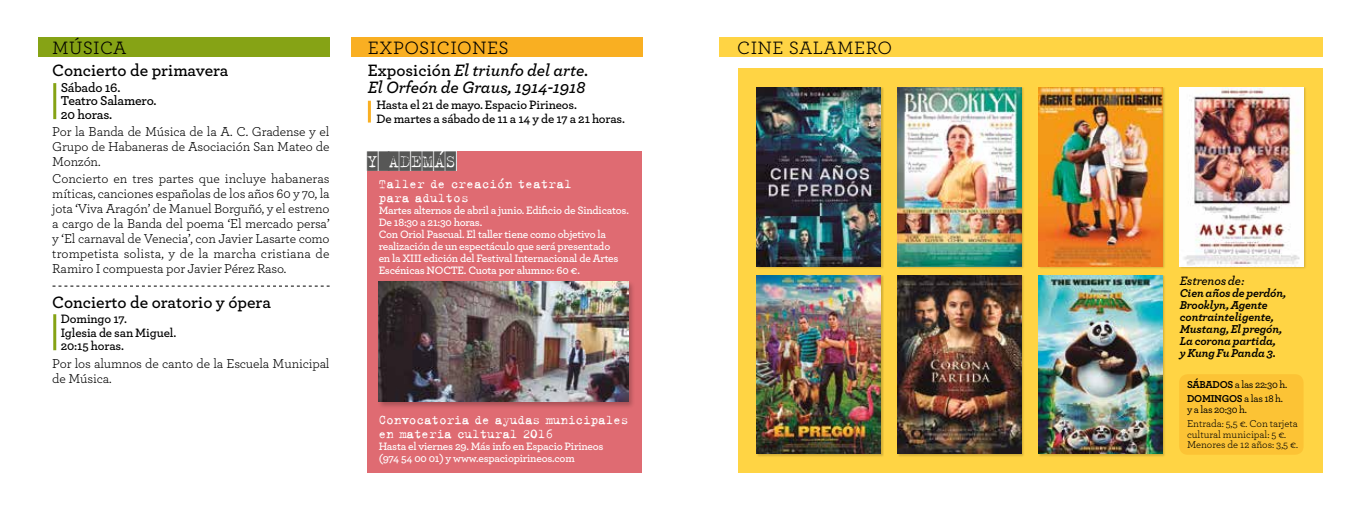
<style>
.page{position:relative;width:1361px;height:511px;background:#fff}
.page>*{position:absolute;margin:0;border:0;box-sizing:border-box;transform-origin:0 0}
.t1{font:19.5px "Trixie Cameo";letter-spacing:.04em;color:#575756}
.t2{font:18.75px "Archer";letter-spacing:.02em;color:#000}
.t3{font:italic 600 17.25px/17.2px "Archer";color:#000}
.t4{font:600 17.25px "Archer";color:#000}
.t5{font:14.25px/13.8px "Trixie Text";letter-spacing:-.02em;color:#fff}
.t6{font:13.5px/15px "Archer";letter-spacing:-.01em;color:#000;text-align:justify}
.t7{font:600 13.5px/13.5px "Archer";letter-spacing:-.015em;color:#000}
.t8{font:600 12.75px/13.5px "Archer";letter-spacing:-.01em;color:#000}
.t9{font:italic 600 12.75px "Archer";letter-spacing:-.015em;color:#000}
.t10{font:italic 700 12px/12px "Archer";letter-spacing:-.01em;color:#000}
.t11{font:600 11.25px/12px "Archer";letter-spacing:-.02em;color:#fff}
.t12{font:10.5px/10.5px "Archer";color:#000}
.t13{font:500 10.5px/14.1px "Archer";letter-spacing:-.025em;color:#000}
.s1{font-style:normal}
.s2{font-weight:700}
</style>
<div class="page">
<div style="left:719px;top:38px;width:603px;height:19px;background:#ffd444"></div>
<div style="left:351px;top:37px;width:291px;height:20px;background:#f9af22"></div>
<hr style="left:368px;top:101px;width:3px;height:21px;background:#f9af22">
<div style="left:38px;top:37px;width:292px;height:20px;background:#86a315"></div>
<hr style="left:53px;top:83px;width:3px;height:36px;background:#86a315">
<hr style="left:53px;top:314px;width:3px;height:36px;background:#86a315">
<div style="left:738px;top:68px;width:584px;height:404px;background:#ffd444"></div>
<div style="left:1179px;top:87px;width:127px;height:182px;background:#000;opacity:.18"></div>
<img style="left:1179px;top:87px;width:124px;height:179px">
<div style="left:1038px;top:274px;width:127px;height:183px;background:#000;opacity:.18"></div>
<img style="left:1039px;top:275px;width:123px;height:178px">
<div style="left:1038px;top:87px;width:127px;height:182px;background:#000;opacity:.18"></div>
<img style="left:1039px;top:87px;width:123px;height:179px">
<div style="left:897px;top:274px;width:127px;height:183px;background:#000;opacity:.18"></div>
<img style="left:898px;top:275px;width:123px;height:178px">
<div style="left:897px;top:87px;width:127px;height:182px;background:#000;opacity:.18"></div>
<img style="left:898px;top:87px;width:123px;height:179px">
<div style="left:756px;top:87px;width:128px;height:182px;background:#000;opacity:.18"></div>
<img style="left:757px;top:87px;width:123px;height:179px">
<div style="left:756px;top:274px;width:128px;height:183px;background:#000;opacity:.18"></div>
<img style="left:757px;top:275px;width:123px;height:178px">
<div style="left:1179px;top:374px;width:124px;height:80px;background:#fcc335;border-radius:9px"></div>
<div style="left:367px;top:151px;width:275px;height:321px;background:#df6b72"></div>
<div style="left:367px;top:151px;width:89px;height:19px;background:#fff"></div>
<div style="left:377px;top:280px;width:258px;height:128px;background:#000;opacity:.25"></div>
<img style="left:378px;top:281px;width:250px;height:120px">
<svg style="left:53px;top:285px;width:277px;height:1px"></svg>
<h2 class="t2" style="left:52px;top:34px;width:76px">MÚSICA</h2>
<p class="t4" style="left:52px;top:59px;width:178px">Concierto de primavera</p>
<p class="t7" style="left:61px;top:80px;width:97px">Sábado 16.<br>Teatro Salamero.<br>20 horas.</p>
<p class="t6" style="left:52px;top:123px;width:279px">Por la Banda de Música de la A. C. Gradense y el Grupo de Habaneras de Asociación San Mateo de Monzón.</p>
<p class="t6" style="left:52px;top:170px;width:279px">Concierto en tres partes que incluye habaneras míticas, canciones españolas de los años 60 y 70, la jota ‘Viva Aragón’ de Manuel Borguñó, y el estreno a cargo de la Banda del poema ‘El mercado persa’ y ‘El carnaval de Venecia’, con Javier Lasarte como trompetista solista, y de la marcha cristiana de Ramiro I compuesta por Javier Pérez Raso.</p>
<p class="t4" style="left:52px;top:291px;width:220px">Concierto de oratorio y ópera</p>
<p class="t8" style="left:61px;top:312px;width:117px">Domingo 17.<br>Iglesia de san Miguel.<br>20:15 horas.</p>
<p class="t6" style="left:52px;top:354px;width:279px">Por los alumnos de canto de la Escuela Municipal de Música.</p>
<h2 class="t2" style="left:368px;top:34px;width:38px">Expos</h2>
<h2 class="t2" style="left:430px;top:34px;width:78px">iciones</h2>
<h2 class="t2" style="left:737px;top:34px;width:157px">Cine SALAMERO</h2>
<p class="t3" style="left:368px;top:61px;width:222px"><span class="s1">Exposición</span> El triunfo del arte.<br>El Orfeón de Graus, 1914-1918</p>
<p class="t8" style="left:376px;top:98px;width:250px">Hasta el 21 de mayo. Espacio Pirineos.<br>De martes a sábado de 11 a 14 y de 17 a 21 horas.</p>
<h1 class="t1" style="left:367px;top:150px;width:91px">Y ADEMÁS</h1>
<p class="t5" style="left:379px;top:176px;width:195px">Taller de creación teatral para adultos</p>
<p class="t11" style="left:379px;top:203px;width:252px">Martes alternos de abril a junio. Edificio de Sindicatos.<br>De 18:30 a 21:30 horas.<br>Con Oriol Pascual. El taller tiene como objetivo la realización de un espectáculo que será presentado<br>en la XIII edición del Festival Internacional de Artes Escénicas NO CTE. Cuota por alumno: 60 €.</p>
<p class="t5" style="left:379px;top:412px;width:252px">Convocatoria de ayudas municipales en materia cultural 2016</p>
<p class="t11" style="left:379px;top:439px;width:226px">Hasta el viernes 29. Más info en Espacio Pirineos (974 54 00 01) y www.espaciopirineos.com</p>
<p class="t9" style="left:1179px;top:272px;width:66px">Estrenos de:</p>
<p class="t10" style="left:1179px;top:286px;width:108px">Cien años de perdón,<br>Brooklyn, Agente contrainteligente,<br>Mustang, El pregón,<br>La corona partida,<br>y Kung Fu Panda 3.</p>
<p class="t13" style="left:1187px;top:377px;width:102px"><span class="s2">SÁBADOS</span> a las 22:30 h.<br><span class="s2">DOMINGOS</span> a las 18 h.</p>
<p class="t13" style="left:1187px;top:401px;width:61px">y a las 20:30 h.</p>
<p class="t12" style="left:1187px;top:417px;width:112px">Entrada: 5,5 €. Con tarjeta cultural municipal: 5 €.<br>Menores de 12 años: 3,5 €.</p>
</div>
